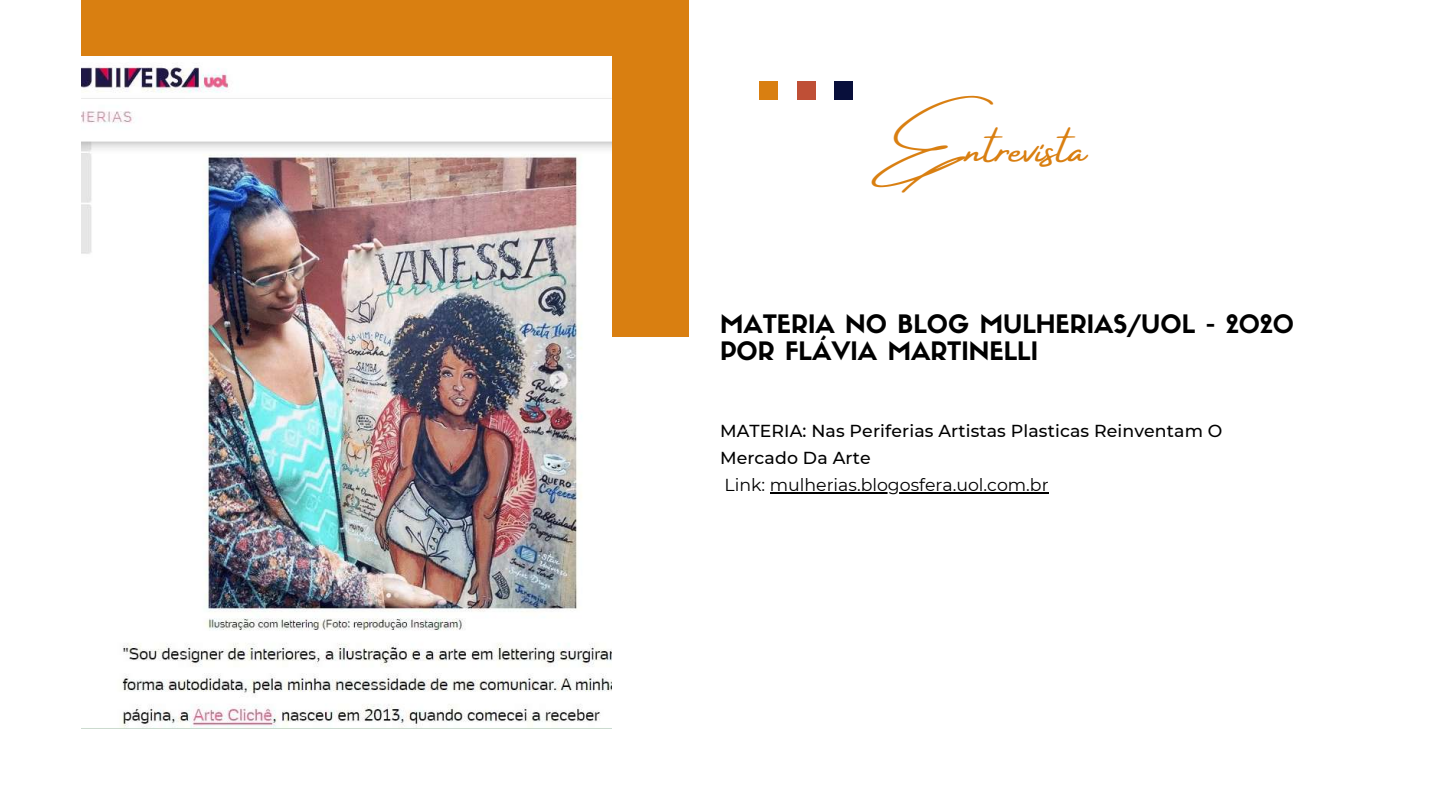
<style>
.page{position:relative;width:1440px;height:810px;background:#fff}
.page>*{position:absolute;margin:0;border:0;box-sizing:border-box;transform-origin:0 0}
.t1{font:49.3px "Amsterdam Four";color:#d97f11}
.t2{font:24.9px/26.2px "Sifonn Basic";color:#000}
.t3{font:500 17.3px/27px "Montserrat";letter-spacing:.005em;color:#000}
.t4{font:17.3px "Montserrat";color:#000}
</style>
<div class="page">
<div style="left:759px;top:81px;width:19px;height:19px;background:#d97f11"></div>
<div style="left:797px;top:81px;width:18px;height:19px;background:#bf4f36"></div>
<div style="left:834px;top:81px;width:19px;height:19px;background:#080f3b"></div>
<div style="left:81px;top:0;width:607px;height:337px;background:#d97f11"></div>
<img style="left:81px;top:56px;width:531px;height:673px">
<hr style="left:770px;top:492px;width:279px;height:2px;background:#000">
<h1 class="t1" style="left:871px;top:121px;width:217px">Entrevista</h1>
<h2 class="t2" style="left:720px;top:314px;width:576px">MATERIA NO BLOG MULHERIAS/UOL - 2020<br>POR FLÁVIA MARTINELLI</h2>
<p class="t3" style="left:720px;top:417px;width:504px">MATERIA: Nas Periferias Artistas Plasticas Reinventam O<br>Mercado Da Arte</p>
<p class="t4" style="left:725px;top:474px;width:326px">Link: mulherias.blogosfera.uol.com.br</p>
</div>
